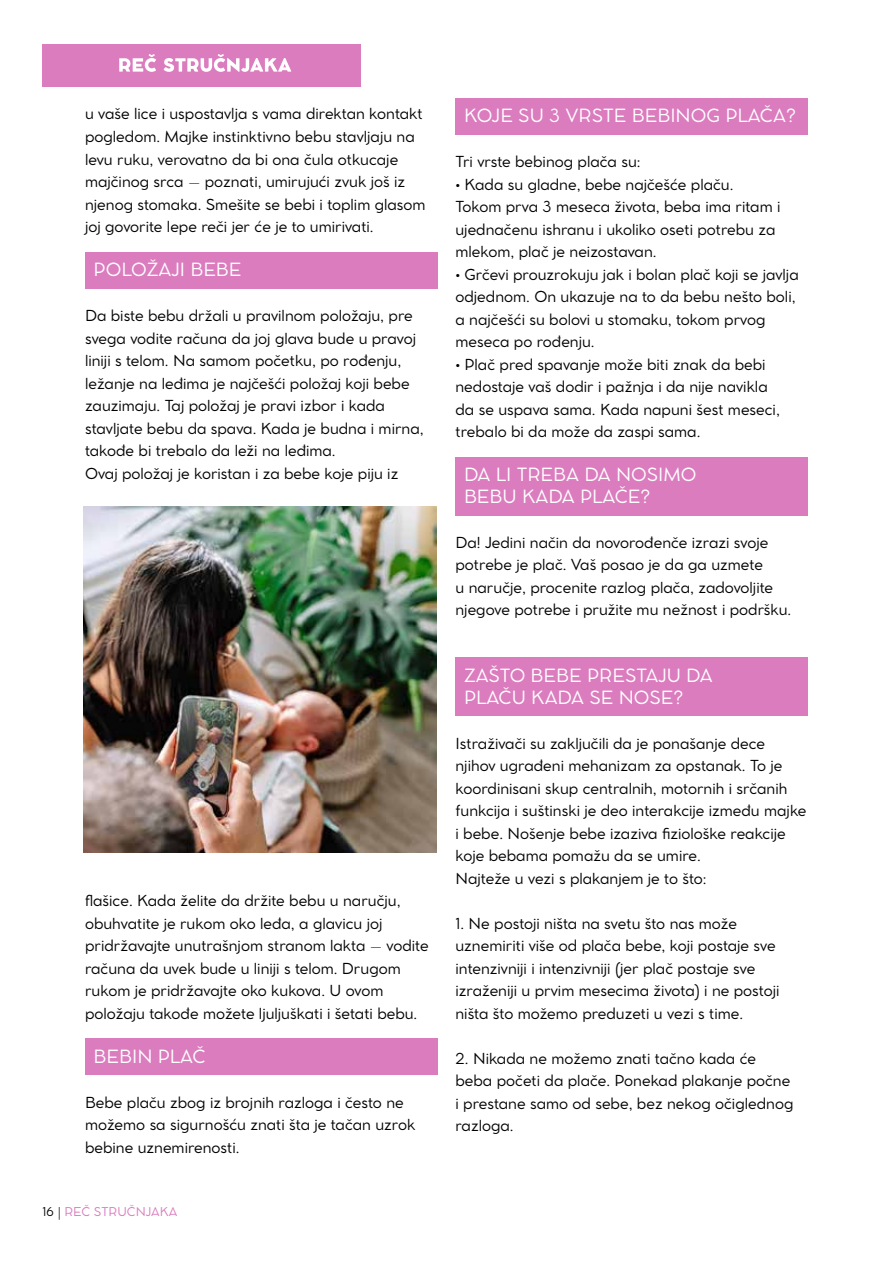
<style>
.page{position:relative;width:893px;height:1263px;background:#fff}
.page>*{position:absolute;margin:0;border:0;box-sizing:border-box;transform-origin:0 0}
.t1{font:18px/21.6px "Cocomat Pro";color:#fff}
.t2{font:15px/22.5px "Cocomat Pro";color:#000}
.t3{font:12px "Cocomat Pro";color:#db7cbe}
.s1{color:#000}
</style>
<div class="page">
<div style="left:43px;top:45px;width:318px;height:42px;background:#db7cbe"></div>
<svg style="left:119px;top:54px;width:37px;height:18px"></svg>
<svg style="left:164px;top:54px;width:127px;height:18px"></svg>
<div style="left:85px;top:252px;width:352px;height:36px;background:#db7cbe"></div>
<div style="left:85px;top:1038px;width:352px;height:37px;background:#db7cbe"></div>
<div style="left:455px;top:98px;width:353px;height:36px;background:#db7cbe"></div>
<div style="left:455px;top:457px;width:353px;height:58px;background:#db7cbe"></div>
<div style="left:455px;top:658px;width:353px;height:58px;background:#db7cbe"></div>
<img style="left:84px;top:506px;width:352px;height:347px">
<p class="t2" style="left:85px;top:102px;width:342px">u vaše lice i uspostavlja s vama direktan kontakt pogledom. Majke instinktivno bebu stavljaju na levu ruku, verovatno da bi ona čula otkucaje majčinog srca – poznati, umirujući zvuk još iz njenog stomaka. Smešite se bebi i toplim glasom joj govorite lepe reči jer će je to umirivati.</p>
<p class="t1" style="left:94px;top:258px;width:149px">POLOŽAJI BEBE</p>
<p class="t2" style="left:85px;top:304px;width:340px">Da biste bebu držali u pravilnom položaju, pre svega vodite računa da joj glava bude u pravoj liniji s telom. Na samom početku, po rođenju, ležanje na leđima je najčešći položaj koji bebe zauzimaju. Taj položaj je pravi izbor i kada stavljate bebu da spava. Kada je budna i mirna, takođe bi trebalo da leži na leđima.<br>Ovaj položaj je koristan i za bebe koje piju iz</p>
<p class="t2" style="left:85px;top:889px;width:345px">flašice. Kada želite da držite bebu u naručju, obuhvatite je rukom oko leđa, a glavicu joj pridržavajte unutrašnjom stranom lakta – vodite računa da uvek bude u liniji s telom. Drugom rukom je pridržavajte oko kukova. U ovom položaju takođe možete ljuljuškati i šetati bebu.</p>
<p class="t1" style="left:94px;top:1045px;width:114px">BEBIN PLAČ</p>
<p class="t2" style="left:85px;top:1090px;width:332px">Bebe plaču zbog iz brojnih razloga i često ne možemo sa sigurnošću znati šta je tačan uzrok bebine uznemirenosti.</p>
<p class="t3" style="left:43px;top:1202px;width:136px"><span class="s1">16 |</span> REČ STRUČNJAKA</p>
<p class="t1" style="left:464px;top:104px;width:333px">KOJE SU 3 VRSTE BEBINOG PLAČA?</p>
<p class="t2" style="left:455px;top:150px;width:187px">Tri vrste bebinog plača su:</p>
<p class="t2" style="left:455px;top:172px;width:326px">• Kada su gladne, bebe najčešće plaču.<br>Tokom prva 3 meseca života, beba ima ritam i ujednačenu ishranu i ukoliko oseti potrebu za mlekom, plač je neizostavan.</p>
<p class="t2" style="left:455px;top:262px;width:345px">• Grčevi prouzrokuju jak i bolan plač koji se javlja odjednom. On ukazuje na to da bebu nešto boli, a najčešći su bolovi u stomaku, tokom prvog meseca po rođenju.</p>
<p class="t2" style="left:455px;top:352px;width:326px">• Plač pred spavanje može biti znak da bebi nedostaje vaš dodir i pažnja i da nije navikla da se uspava sama. Kada napuni šest meseci, trebalo bi da može da zaspi sama.</p>
<p class="t1" style="left:464px;top:463px;width:234px">DA LI TREBA DA NOSIMO<br>BEBU KADA PLAČE?</p>
<p class="t2" style="left:455px;top:531px;width:337px">Da! Jedini način da novorođenče izrazi svoje potrebe je plač. Vaš posao je da ga uzmete<br>u naručje, procenite razlog plača, zadovoljite njegove potrebe i pružite mu nežnost i podršku.</p>
<p class="t1" style="left:464px;top:664px;width:250px">ZAŠTO BEBE PRESTAJU DA<br>PLAČU KADA SE NOSE?</p>
<p class="t2" style="left:455px;top:731px;width:353px">Istraživači su zaključili da je ponašanje dece njihov ugrađeni mehanizam za opstanak. To je koordinisani skup centralnih, motornih i srčanih funkcija i suštinski je deo interakcije između majke i bebe. Nošenje bebe izaziva fiziološke reakcije koje bebama pomažu da se umire.<br>Najteže u vezi s plakanjem je to što:</p>
<p class="t2" style="left:455px;top:911px;width:325px">1. Ne postoji ništa na svetu što nas može uznemiriti više od plača bebe, koji postaje sve intenzivniji i intenzivniji (jer plač postaje sve izraženiji u prvim mesecima života) i ne postoji ništa što možemo preduzeti u vezi s time.</p>
<p class="t2" style="left:455px;top:1046px;width:339px">2. Nikada ne možemo znati tačno kada će beba početi da plače. Ponekad plakanje počne i prestane samo od sebe, bez nekog očiglednog razloga.</p>
</div>
